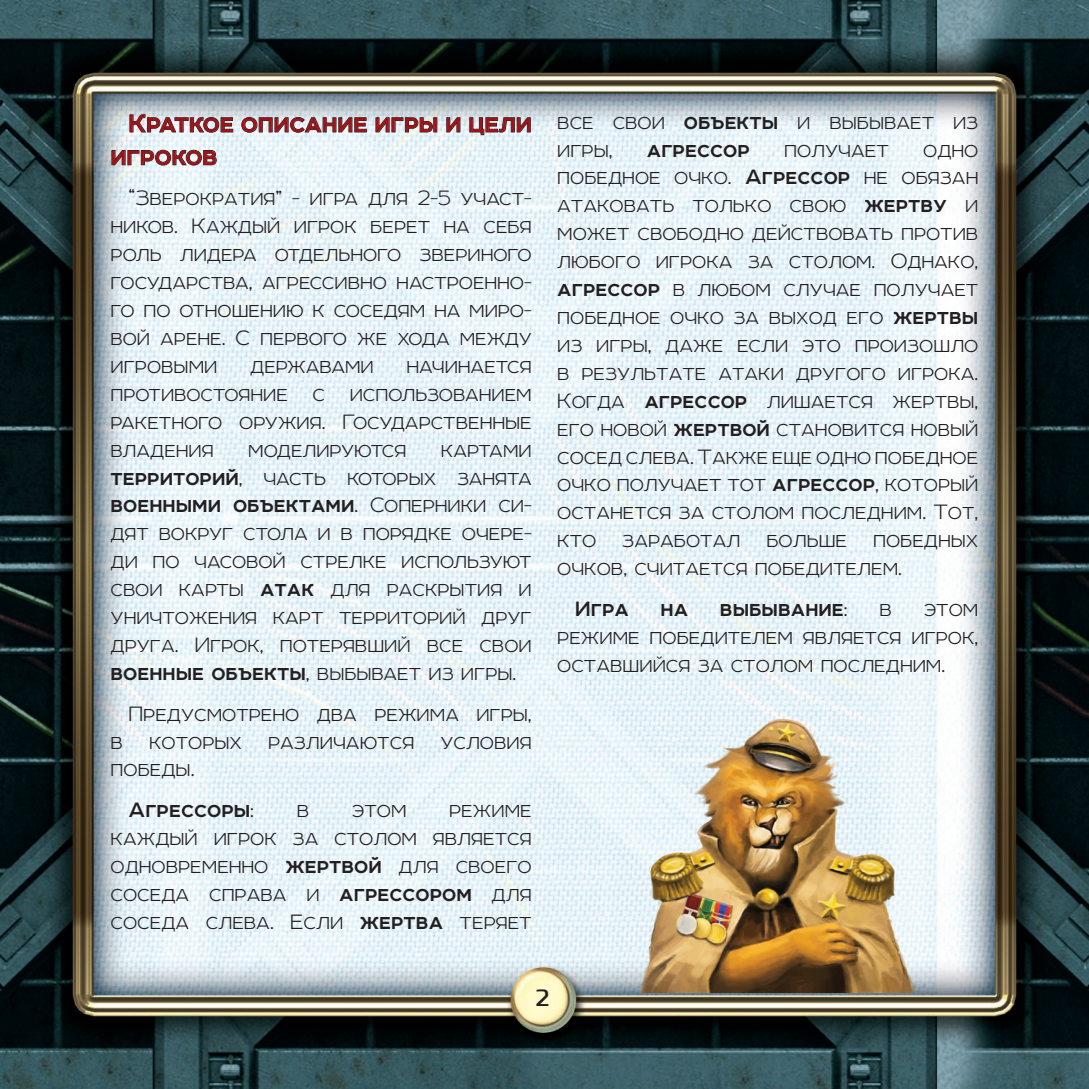
<style>
.page{position:relative;width:1089px;height:1089px;background:#fff}
.page>*{position:absolute;margin:0;border:0;box-sizing:border-box;transform-origin:0 0}
.t1{font:700 28.5px/32.7px "Room";color:#9c1418}
.t2{font:100 24px/27.9px "Room";color:#231f20;text-align:justify}
.t3{font:700 24px "Room";color:#231f20}
.t4{font:24px "Francker CYR";color:#231f20}
.s1{font-weight:700}
.s2{font-weight:100}
</style>
<div class="page">
<img style="left:0;top:0;width:1089px;height:1089px">
<svg style="left:129px;top:114px;width:104px;height:19px;background:#aeb4b8"></svg>
<svg style="left:241px;top:117px;width:126px;height:16px;background:#a8aeb2"></svg>
<svg style="left:375px;top:117px;width:62px;height:16px"></svg>
<svg style="left:446px;top:117px;width:14px;height:16px"></svg>
<svg style="left:469px;top:117px;width:62px;height:18px"></svg>
<svg style="left:111px;top:150px;width:106px;height:16px;background:#abb0b3"></svg>
<img style="left:636px;top:714px;width:282px;height:278px">
<p class="t1" style="left:111px;top:107px;width:422px;text-indent:18px">Краткое описание игры и цели игроков</p>
<p class="t2" style="left:111px;top:184px;width:422px;text-indent:18px">“Зверократия” - игра для 2-5 участ&shy;ников. Каждый игрок берет на себя роль лидера отдельного звериного государства, агрессивно настроенно&shy;го по отношению к соседям на миро&shy;вой арене. С первого же хода между игровыми</p>
<p class="t2" style="left:111px;top:351px;width:422px;text-indent:296px">начинается противостояние с использованием ракетного оружия. Государственные владения</p>
<p class="t2" style="left:250px;top:351px;width:125px">державами</p>
<p class="t2" style="left:248px;top:435px;width:160px">моделируются</p>
<p class="t2" style="left:111px;top:435px;width:422px;text-indent:330px">картами <span class="s1">территорий</span>, часть которых занята <span class="s1">военными объектами</span>. Соперники си&shy;дят вокруг стола и в порядке очере&shy;ди по часовой стрелке используют свои карты <span class="s1">атак</span> для раскрытия и уничтожения карт территорий друг друга. Игрок, потерявший все свои <span class="s1">военные объекты</span>, выбывает из игры.</p>
<p class="t2" style="left:111px;top:699px;width:422px;text-indent:18px">Предусмотрено два режима игры, в которых различаются условия победы.</p>
<p class="t3" style="left:129px;top:796px;width:127px">Агрессоры<span class="s2">:</span></p>
<p class="t2" style="left:297px;top:796px;width:14px">в</p>
<p class="t2" style="left:352px;top:796px;width:56px">этом</p>
<p class="t2" style="left:111px;top:796px;width:422px;text-indent:338px">режиме каждый игрок за столом является одновременно <span class="s1">жертвой</span> для своего соседа справа и <span class="s1">агрессором</span> для соседа слева. Если <span class="s1">жертва</span> теряет</p>
<p class="t2" style="left:557px;top:107px;width:422px">все свои <span class="s1">объекты</span> и выбывает из игры,</p>
<p class="t2" style="left:557px;top:135px;width:422px;text-indent:366px">одно победное очко. <span class="s1">Агрессор</span> не обязан атаковать только свою <span class="s1">жертву</span> и может свободно действовать против любого игрока за столом. Однако, <span class="s1">агрессор</span> в любом случае получает победное очко за выход его <span class="s1">жертвы </span>из игры, даже если это произошло в результате атаки другого игрока.<br>Когда <span class="s1">агрессор</span> лишается жертвы, его новой <span class="s1">жертвой</span> становится новый сосед слева. Также еще одно победное очко получает тот <span class="s1">агрессор</span>, который останется за столом последним. Тот, кто заработал больше победных очков, считается победителем.</p>
<p class="t3" style="left:575px;top:595px;width:55px">Игра</p>
<p class="t3" style="left:660px;top:595px;width:29px">на</p>
<p class="t3" style="left:720px;top:595px;width:129px">выбывание<span class="s2">:</span></p>
<p class="t2" style="left:879px;top:594px;width:14px">в</p>
<p class="t3" style="left:647px;top:136px;width:104px">агрессор</p>
<p class="t2" style="left:784px;top:135px;width:106px">получает</p>
<p class="t2" style="left:557px;top:594px;width:422px;text-indent:366px">этом режиме победителем является игрок, оставшийся за столом последним.</p>
<p class="t4" style="left:534px;top:983px;width:18px">2</p>
</div>
